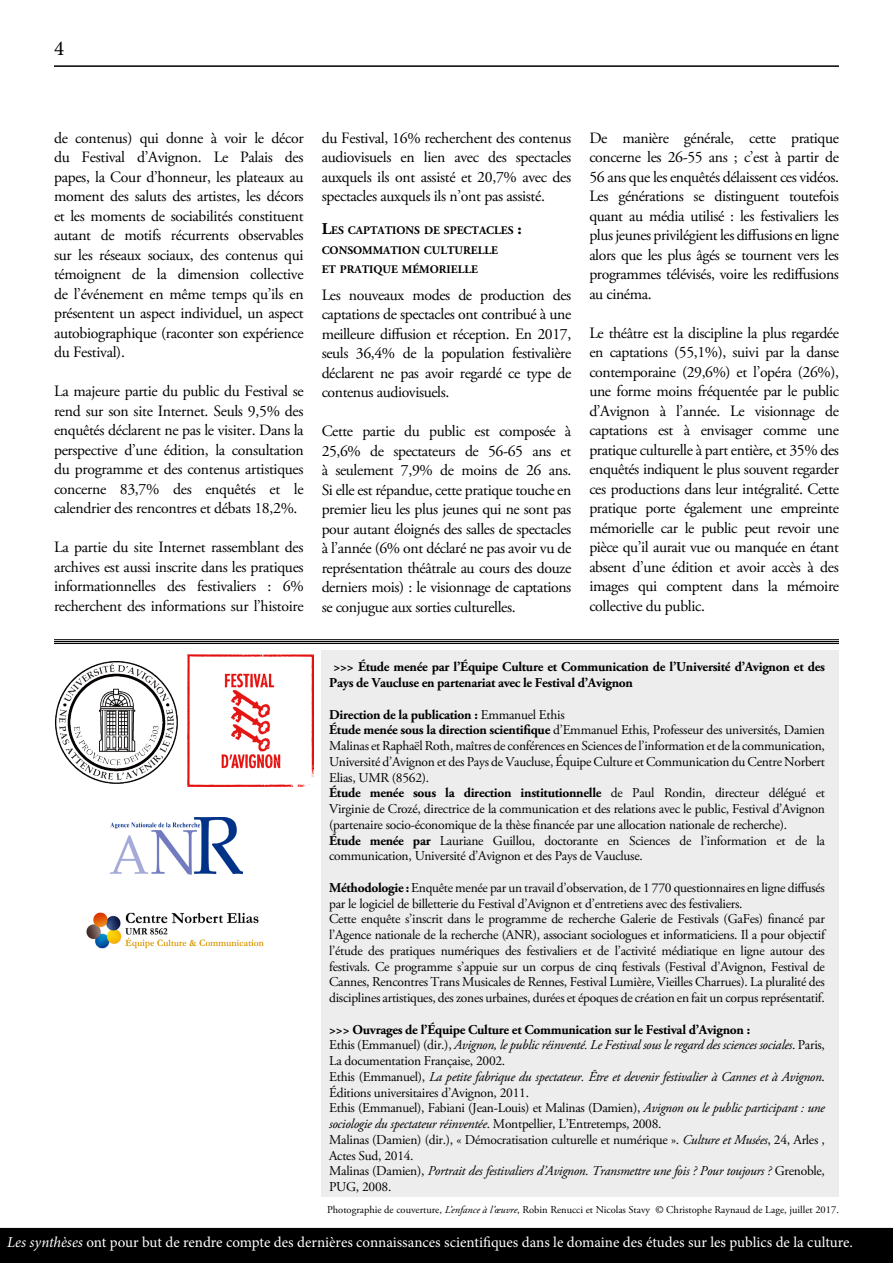
<style>
.page{position:relative;width:893px;height:1263px;background:#fff}
.page>*{position:absolute;margin:0;border:0;box-sizing:border-box;transform-origin:0 0}
.t1{font:21px "Minion Pro";color:#000}
.t2{font:15.75px/19.5px "Adobe Garamond Pro";letter-spacing:-.02em;color:#000;text-align:justify}
.t3{font:15px "Minion Pro";color:#fff}
.t4{font:13.5px/15.8px "Adobe Garamond Pro";letter-spacing:-.02em;color:#000}
.t5{font:700 13.5px/15.8px "Adobe Garamond Pro";letter-spacing:-.02em;color:#000}
.t6{font:700 11.55px/19.5px "Adobe Garamond Pro";color:#000}
.t7{font:10.5px "Adobe Garamond Pro";color:#000}
.s1{font-size:16.5px}
.s2{font-weight:700}
.s3{font-style:italic}
</style>
<div class="page">
<hr style="left:54px;top:65px;width:785px;height:2px;background:#000">
<hr style="left:54px;top:639px;width:785px;height:1px;background:#000">
<hr style="left:54px;top:641px;width:785px;height:1px;background:#000">
<hr style="left:54px;top:643px;width:785px;height:1px;background:#000">
<div style="left:322px;top:651px;width:517px;height:546px;background:#ededed"></div>
<div style="left:0;top:1228px;width:893px;height:35px;background:#000"></div>
<img style="left:188px;top:654px;width:126px;height:132px">
<img style="left:56px;top:662px;width:121px;height:121px">
<img style="left:86px;top:912px;width:178px;height:37px">
<img style="left:110px;top:817px;width:133px;height:58px">
<h1 class="t1" style="left:54px;top:34px;width:12px">4</h1>
<p class="t2" style="left:54px;top:129px;width:251px">de contenus) qui donne à voir le décor du Festival d’Avignon. Le Palais des papes, la Cour d’honneur, les plateaux au moment des saluts des artistes, les décors et les moments de sociabilités constituent autant de motifs récurrents observables sur les réseaux sociaux, des contenus qui témoignent de la dimension collective de l’événement en même temps qu’ils en présentent un aspect individuel, un aspect autobiographique (raconter son expérience du Festival).</p>
<p class="t2" style="left:54px;top:382px;width:251px">La majeure partie du public du Festival se rend sur son site Internet. Seuls 9,5% des enquêtés déclarent ne pas le visiter. Dans la perspective d’une édition, la consultation du programme et des contenus artistiques concerne 83,7% des enquêtés et le calendrier des rencontres et débats 18,2%.</p>
<p class="t2" style="left:54px;top:538px;width:251px">La partie du site Internet rassemblant des archives est aussi inscrite dans les pratiques informationnelles des festivaliers : 6% recherchent des informations sur l’histoire</p>
<p class="t2" style="left:322px;top:128px;width:251px">du Festival, 16% recherchent des contenus audiovisuels en lien avec des spectacles auxquels ils ont assisté et 20,7% avec des spectacles auxquels ils n’ont pas assisté.</p>
<p class="t6" style="left:322px;top:221px;width:202px"><span class="s1">L</span>ES CAPTATIONS DE SPECTACLES <span class="s1">:<br></span>CONSOMMATION CULTURELLE<br>ET PRATIQUE MÉMORIELLE</p>
<p class="t2" style="left:322px;top:286px;width:251px">Les nouveaux modes de production des captations de spectacles ont contribué à une meilleure diffusion et réception. En 2017, seuls 36,4% de la population festivalière déclarent ne pas avoir regardé ce type de contenus audiovisuels.</p>
<p class="t2" style="left:322px;top:422px;width:251px">Cette partie du public est composée à 25,6% de spectateurs de 56-65 ans et à seulement 7,9% de moins de 26 ans.<br>Si elle est répandue, cette pratique touche en premier lieu les plus jeunes qui ne sont pas pour autant éloignés des salles de spectacles à l’année (6% ont déclaré ne pas avoir vu de représentation théâtrale au cours des douze derniers mois) : le visionnage de captations se conjugue aux sorties culturelles.</p>
<p class="t2" style="left:589px;top:128px;width:251px">De manière générale, cette pratique concerne les 26-55 ans ; c’est à partir de 56 ans que les enquêtés délaissent ces vidéos.<br>Les générations se distinguent toutefois quant au média utilisé : les festivaliers les plus jeunes privilégient les diffusions en ligne alors que les plus âgés se tournent vers les programmes télévisés, voire les rediffusions au cinéma.</p>
<p class="t2" style="left:589px;top:323px;width:251px">Le théâtre est la discipline la plus regardée en captations (55,1%), suivi par la danse contemporaine (29,6%) et l’opéra (26%), une forme moins fréquentée par le public d’Avignon à l’année. Le visionnage de captations est à envisager comme une pratique culturelle à part entière, et 35% des enquêtés indiquent le plus souvent regarder ces productions dans leur intégralité. Cette pratique porte également une empreinte mémorielle car le public peut revoir une pièce qu’il aurait vue ou manquée en étant absent d’une édition et avoir accès à des images qui comptent dans la mémoire collective du public.</p>
<p class="t5" style="left:329px;top:659px;width:497px;text-indent:4px">&gt;&gt;&gt; Étude menée par l’Équipe Culture et Communication de l’Université d’Avignon et des<br>Pays de Vaucluse en partenariat avec le Festival d’Avignon</p>
<p class="t4" style="left:329px;top:707px;width:497px"><span class="s2">Direction de la publication :</span> Emmanuel Ethis<br><span class="s2">Étude menée sous la direction scientifique</span> d’Emmanuel Ethis, Professeur des universités, Damien Malinas et Raphaël Roth, maîtres de conférences en Sciences de l’information et de la communication, Université d’Avignon et des Pays de Vaucluse, Équipe Culture et Communication du Centre Norbert Elias, UMR (8562).<br><span class="s2">Étude menée sous la direction institutionnelle</span> de Paul Rondin, directeur délégué et Virginie de Crozé, directrice de la communication et des relations avec le public, Festival d’Avignon (partenaire socio-économique de la thèse financée par une allocation nationale de recherche).<br><span class="s2">Étude menée par</span> Lauriane Guillou, doctorante en Sciences de l’information et de la communication, Université d’Avignon et des Pays de Vaucluse.</p>
<p class="t4" style="left:329px;top:880px;width:497px"><span class="s2">Méthodologie :</span> Enquête menée par un travail d’observation, de 1 770 questionnaires en ligne diffusés par le logiciel de billetterie du Festival d’Avignon et d’entretiens avec des festivaliers.<br>Cette enquête s’inscrit dans le programme de recherche Galerie de Festivals (GaFes) financé par l’Agence nationale de la recherche (ANR), associant sociologues et informaticiens. Il a pour objectif l’étude des pratiques numériques des festivaliers et de l’activité médiatique en ligne autour des festivals. Ce programme s’appuie sur un corpus de cinq festivals (Festival d’Avignon, Festival de Cannes, Rencontres Trans Musicales de Rennes, Festival Lumière, Vieilles Charrues). La pluralité des disciplines artistiques, des zones urbaines, durées et époques de création en fait un corpus représentatif.</p>
<p class="t4" style="left:329px;top:1022px;width:497px"><span class="s2">&gt;&gt;&gt; Ouvrages de l’Équipe Culture et Communication sur le Festival d’Avignon :<br></span>Ethis (Emmanuel) (dir.), <span class="s3">Avignon, le public réinventé. Le Festival sous le regard des sciences sociales</span>. Paris, La documentation Française, 2002.<br>Ethis (Emmanuel), <span class="s3">La petite fabrique du spectateur. Être et devenir festivalier à Cannes et à Avignon</span>.<br>Éditions universitaires d’Avignon, 2011.<br>Ethis (Emmanuel), Fabiani (Jean-Louis) et Malinas (Damien), <span class="s3">Avignon ou le public participant : une sociologie du spectateur réinventée</span>. Montpellier, L’Entretemps, 2008.<br>Malinas (Damien) (dir.), « Démocratisation culturelle et numérique ». <span class="s3">Culture et Musées</span>, 24, Arles , Actes Sud, 2014.<br>Malinas (Damien), <span class="s3">Portrait des festivaliers d’Avignon. Transmettre une fois ? Pour toujours ?</span> Grenoble, PUG, 2008.</p>
<p class="t7" style="left:327px;top:1204px;width:513px">Photographie de couverture, <span class="s3">L’enfance à l’œuvre</span>, Robin Renucci et Nicolas Stavy © Christophe Raynaud de Lage, juillet 2017.</p>
<p class="t3" style="left:7px;top:1232px;width:847px"><span class="s3">Les synthèses</span> ont pour but de rendre compte des dernières connaissances scientifiques dans le domaine des études sur les publics de la culture.</p>
</div>
